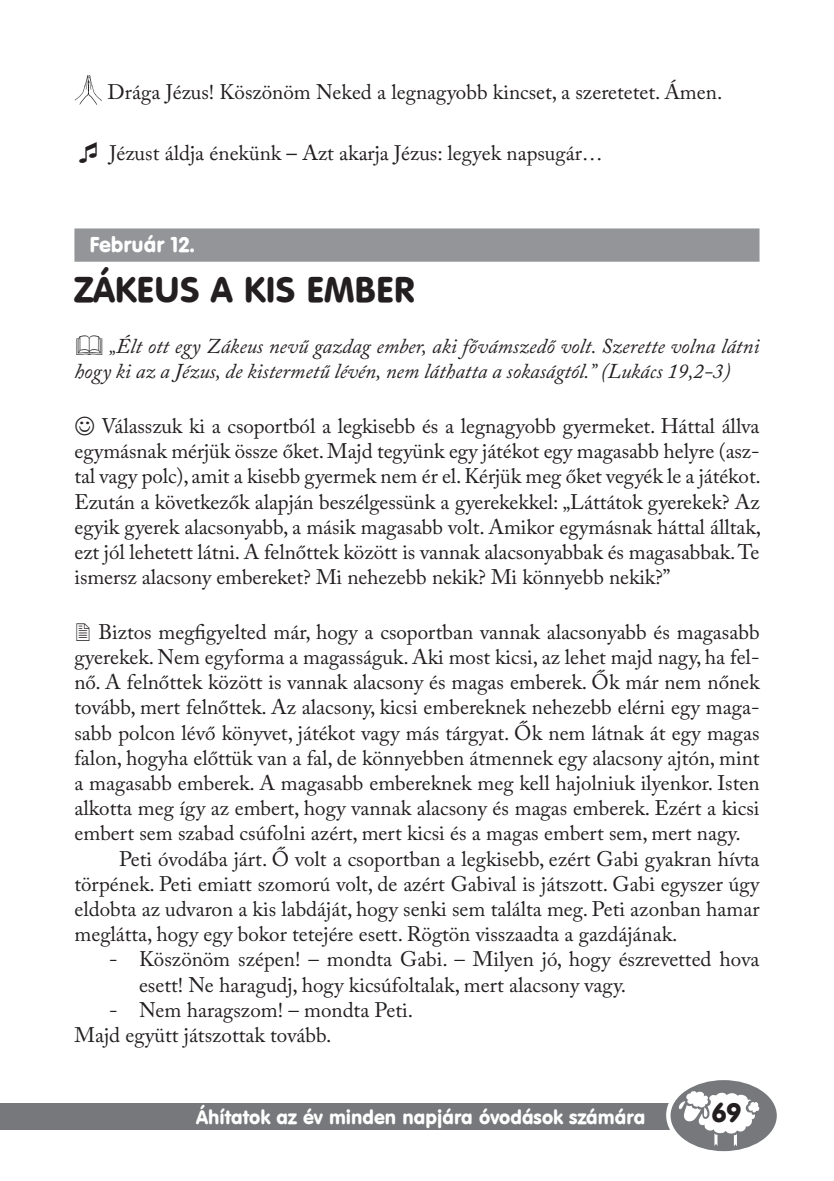
<style>
.page{position:relative;width:834px;height:1181px;background:#fff}
.page>*{position:absolute;margin:0;border:0;box-sizing:border-box;transform-origin:0 0}
.t1{font:35px "Hu Vagou Hu";color:#231f20}
.t2{font:26.6px "Hu Vagou Hu";color:#231f20}
.t3{font:21px/25.2px "Adobe Caslon Pro";color:#231f20}
.t4{font:italic 21px/25.2px "Adobe Caslon Pro";color:#231f20}
.t5{font:21px "Caslon Pro Regular Hu";color:#231f20}
.t6{font:21px "Hu Vagou Hu";color:#fff}
.t7{font:19.25px "Hu Vagou Hu";color:#fff}
</style>
<div class="page">
<div style="left:0;top:1103px;width:764px;height:27px;background:#76787b"></div>
<div style="left:666px;top:1074px;width:115px;height:82px;background:#fff;border-radius:50%"></div>
<svg style="left:670px;top:1080px;width:106px;height:71px"></svg>
<div style="left:74px;top:228px;width:685px;height:34px;background:#939598"></div>
<img style="left:74px;top:75px;width:28px;height:30px">
<p class="t3" style="left:108px;top:79px;width:616px">Drága Jézus! Köszönöm Neked a legnagyobb kincset, a szeretetet. Ámen.</p>
<p class="t5" style="left:109px;top:140px;width:495px">Jézust áldja énekünk – Azt akarja Jézus: legyek napsugár…</p>
<p class="t6" style="left:89px;top:231px;width:107px">Február 12.</p>
<h1 class="t1" style="left:74px;top:267px;width:341px">Zákeus a kis ember</h1>
<p class="t4" style="left:74px;top:333px;width:686px;text-indent:35px">„Élt ott egy Zákeus nevű gazdag ember, aki fővámszedő volt. Szerette volna látni hogy ki az a Jézus, de kistermetű lévén, nem láthatta a sokaságtól.” (Lukács 19,2-3)</p>
<p class="t3" style="left:74px;top:413px;width:688px;text-align:justify;text-indent:27px">Válasszuk ki a csoportból a legkisebb és a legnagyobb gyermeket. Háttal állva egymásnak mérjük össze őket. Majd tegyünk egy játékot egy magasabb helyre (asz&shy;tal vagy polc), amit a kisebb gyermek nem ér el. Kérjük meg őket vegyék le a játékot.<br>Ezután a következők alapján beszélgessünk a gyerekekkel: „Láttátok gyerekek? Az egyik gyerek alacsonyabb, a másik magasabb volt. Amikor egymásnak háttal álltak, ezt jól lehetett látni. A felnőttek között is vannak alacsonyabbak és magasabbak. Te ismersz alacsony embereket? Mi nehezebb nekik? Mi könnyebb nekik?”</p>
<p class="t3" style="left:98px;top:619px;width:662px">Biztos megfigyelted már, hogy a csoportban vannak alacsonyabb és magasabb</p>
<p class="t3" style="left:74px;top:644px;width:686px">gyerekek. Nem egyforma a magasságuk. Aki most kicsi, az lehet majd nagy, ha fel-</p>
<p class="t3" style="left:74px;top:669px;width:687px">nő. A felnőttek között is vannak alacsony és magas emberek. Ők már nem nőnek</p>
<p class="t3" style="left:74px;top:694px;width:686px">tovább, mert felnőttek. Az alacsony, kicsi embereknek nehezebb elérni egy maga-</p>
<p class="t3" style="left:74px;top:720px;width:686px">sabb polcon lévő könyvet, játékot vagy más tárgyat. Ők nem látnak át egy magas</p>
<p class="t3" style="left:74px;top:745px;width:686px">falon, hogyha előttük van a fal, de könnyebben átmennek egy alacsony ajtón, mint</p>
<p class="t3" style="left:74px;top:770px;width:686px">a magasabb emberek. A magasabb embereknek meg kell hajolniuk ilyenkor. Isten</p>
<p class="t3" style="left:74px;top:795px;width:686px">alkotta meg így az embert, hogy vannak alacsony és magas emberek. Ezért a kicsi</p>
<p class="t3" style="left:74px;top:820px;width:667px">embert sem szabad csúfolni azért, mert kicsi és a magas embert sem, mert nagy.</p>
<p class="t3" style="left:119px;top:846px;width:641px">Peti óvodába járt. Ő volt a csoportban a legkisebb, ezért Gabi gyakran hívta</p>
<p class="t3" style="left:74px;top:871px;width:687px">törpének. Peti emiatt szomorú volt, de azért Gabival is játszott. Gabi egyszer úgy</p>
<p class="t3" style="left:74px;top:896px;width:686px">eldobta az udvaron a kis labdáját, hogy senki sem találta meg. Peti azonban hamar</p>
<p class="t3" style="left:74px;top:921px;width:604px">meglátta, hogy egy bokor tetejére esett. Rögtön visszaadta a gazdájának.</p>
<p class="t3" style="left:139px;top:946px;width:622px;text-indent:-30px">- Köszönöm szépen! – mondta Gabi. – Milyen jó, hogy észrevetted hova esett! Ne haragudj, hogy kicsúfoltalak, mert alacsony vagy.</p>
<p class="t3" style="left:74px;top:997px;width:340px;text-indent:35px">- Nem haragszom! – mondta Peti.<br>Majd együtt játszottak tovább.</p>
<p class="t7" style="left:196px;top:1104px;width:450px">Áhítatok az év minden napjára óvodások számára</p>
<p class="t2" style="left:711px;top:1095px;width:31px">69</p>
</div>
